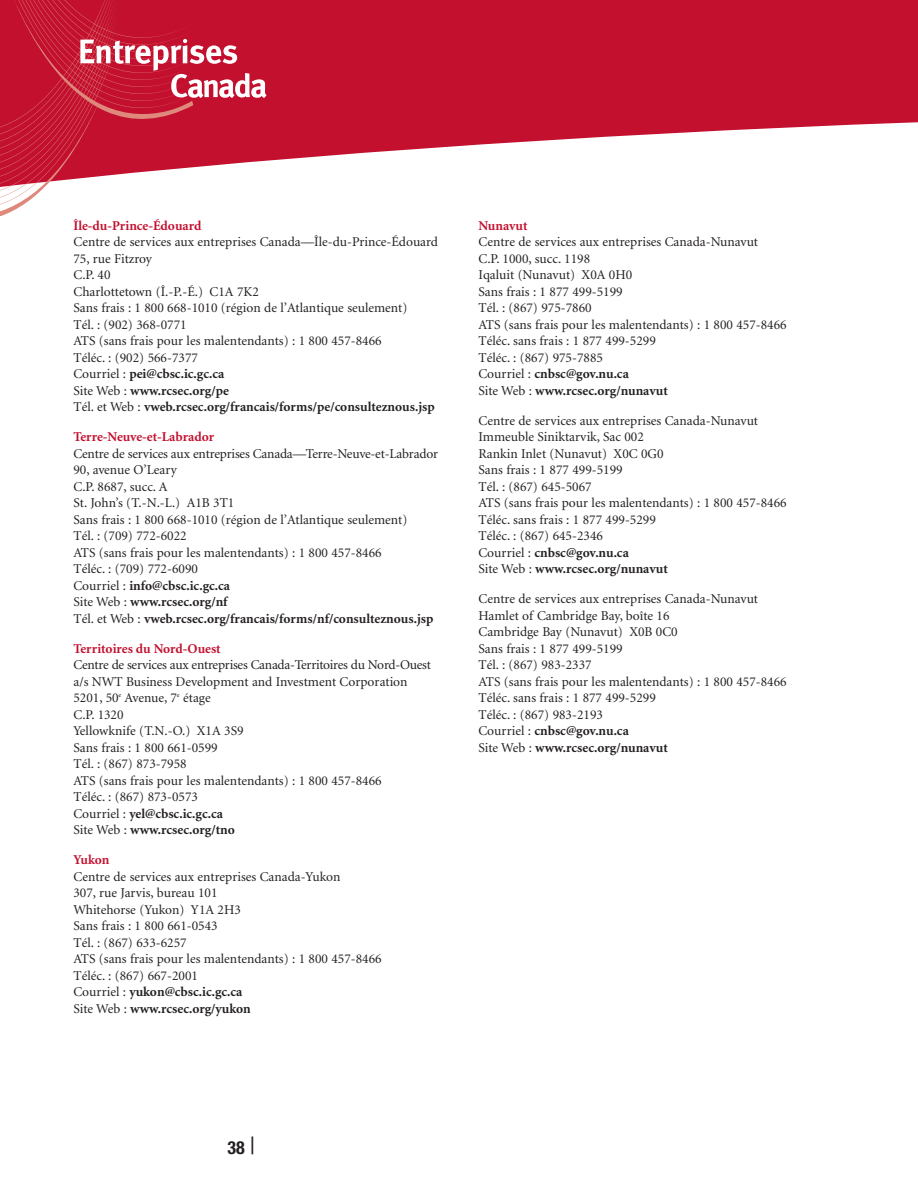
<style>
.page{position:relative;width:918px;height:1188px;background:#fff}
.page>*{position:absolute;margin:0;border:0;box-sizing:border-box;transform-origin:0 0}
.t1{font:700 condensed 18px "Helvetica Neue";color:#231f20}
.t2{font:13.5px/16.5px "Minion";color:#231f20}
.t3{font:700 13.5px "Minion";color:#c3102f}
.s1{font-weight:700}
.s2{font-weight:400;font-size:24px}
</style>
<div class="page">
<svg style="left:194px;top:0;width:724px;height:168px;fill:#c3102f"></svg>
<svg style="left:0;top:0;width:194px;height:217px;fill:#c3102f"></svg>
<svg style="left:80px;top:39px;width:187px;height:59px"></svg>
<p class="t3" style="left:74px;top:220px;width:129px">Île-du-Prince-Édouard</p>
<p class="t2" style="left:74px;top:235px;width:366px">Centre de services aux entreprises Canada—Île-du-Prince-Édouard 75, rue Fitzroy<br>C.P. 40<br>Charlottetown (Î.-P.-É.) C1A 7K2<br>Sans frais : 1 800 668-1010 (région de l’Atlantique seulement)<br>Tél. : (902) 368-0771<br>ATS (sans frais pour les malentendants) : 1 800 457-8466<br>Téléc. : (902) 566-7377<br>Courriel : <span class="s1">pei@cbsc.ic.gc.ca<br></span>Site Web : <span class="s1">www.rcsec.org/pe<br></span>Tél. et Web : <span class="s1">vweb.rcsec.org/francais/forms/pe/consulteznous.jsp</span></p>
<p class="t3" style="left:74px;top:432px;width:142px">Terre-Neuve-et-Labrador</p>
<p class="t2" style="left:74px;top:446px;width:366px">Centre de services aux entreprises Canada—Terre-Neuve-et-Labrador 90, avenue O’Leary<br>C.P. 8687, succ. A<br>St. John’s (T.-N.-L.) A1B 3T1<br>Sans frais : 1 800 668-1010 (région de l’Atlantique seulement)<br>Tél. : (709) 772-6022<br>ATS (sans frais pour les malentendants) : 1 800 457-8466<br>Téléc. : (709) 772-6090<br>Courriel : <span class="s1">info@cbsc.ic.gc.ca<br></span>Site Web : <span class="s1">www.rcsec.org/nf<br></span>Tél. et Web : <span class="s1">vweb.rcsec.org/francais/forms/nf/consulteznous.jsp</span></p>
<p class="t3" style="left:74px;top:643px;width:149px">Territoires du Nord-Ouest</p>
<p class="t2" style="left:73px;top:658px;width:359px">Centre de services aux entreprises Canada-Territoires du Nord-Ouest a/s NWT Business Development and Investment Corporation 5201, 50<sup>e</sup> Avenue, 7<sup>e</sup> étage<br>C.P. 1320<br>Yellowknife (T.N.-O.) X1A 3S9<br>Sans frais : 1 800 661-0599<br>Tél. : (867) 873-7958<br>ATS (sans frais pour les malentendants) : 1 800 457-8466<br>Téléc. : (867) 873-0573<br>Courriel : <span class="s1">yel@cbsc.ic.gc.ca<br></span>Site Web : <span class="s1">www.rcsec.org/tno</span></p>
<p class="t3" style="left:74px;top:855px;width:38px">Yukon</p>
<p class="t2" style="left:74px;top:869px;width:310px">Centre de services aux entreprises Canada-Yukon<br>307, rue Jarvis, bureau 101<br>Whitehorse (Yukon) Y1A 2H3<br>Sans frais : 1 800 661-0543<br>Tél. : (867) 633-6257<br>ATS (sans frais pour les malentendants) : 1 800 457-8466<br>Téléc. : (867) 667-2001<br>Courriel : <span class="s1">yukon@cbsc.ic.gc.ca<br></span>Site Web : <span class="s1">www.rcsec.org/yukon</span></p>
<p class="t3" style="left:478px;top:220px;width:51px">Nunavut</p>
<p class="t2" style="left:478px;top:235px;width:310px">Centre de services aux entreprises Canada-Nunavut<br>C.P. 1000, succ. 1198<br>Iqaluit (Nunavut) X0A 0H0<br>Sans frais : 1 877 499-5199<br>Tél. : (867) 975-7860<br>ATS (sans frais pour les malentendants) : 1 800 457-8466<br>Téléc. sans frais : 1 877 499-5299<br>Téléc. : (867) 975-7885<br>Courriel : <span class="s1">cnbsc@gov.nu.ca<br></span>Site Web : <span class="s1">www.rcsec.org/nunavut</span></p>
<p class="t2" style="left:478px;top:413px;width:310px">Centre de services aux entreprises Canada-Nunavut Immeuble Siniktarvik, Sac 002<br>Rankin Inlet (Nunavut) X0C 0G0<br>Sans frais : 1 877 499-5199<br>Tél. : (867) 645-5067<br>ATS (sans frais pour les malentendants) : 1 800 457-8466<br>Téléc. sans frais : 1 877 499-5299<br>Téléc. : (867) 645-2346<br>Courriel : <span class="s1">cnbsc@gov.nu.ca<br></span>Site Web : <span class="s1">www.rcsec.org/nunavut</span></p>
<p class="t2" style="left:478px;top:592px;width:310px">Centre de services aux entreprises Canada-Nunavut Hamlet of Cambridge Bay, boîte 16<br>Cambridge Bay (Nunavut) X0B 0C0<br>Sans frais : 1 877 499-5199<br>Tél. : (867) 983-2337<br>ATS (sans frais pour les malentendants) : 1 800 457-8466<br>Téléc. sans frais : 1 877 499-5299<br>Téléc. : (867) 983-2193<br>Courriel : <span class="s1">cnbsc@gov.nu.ca<br></span>Site Web : <span class="s1">www.rcsec.org/nunavut</span></p>
<h1 class="t1" style="left:228px;top:1141px;width:29px">38 <span class="s2">|</span></h1>
</div>
